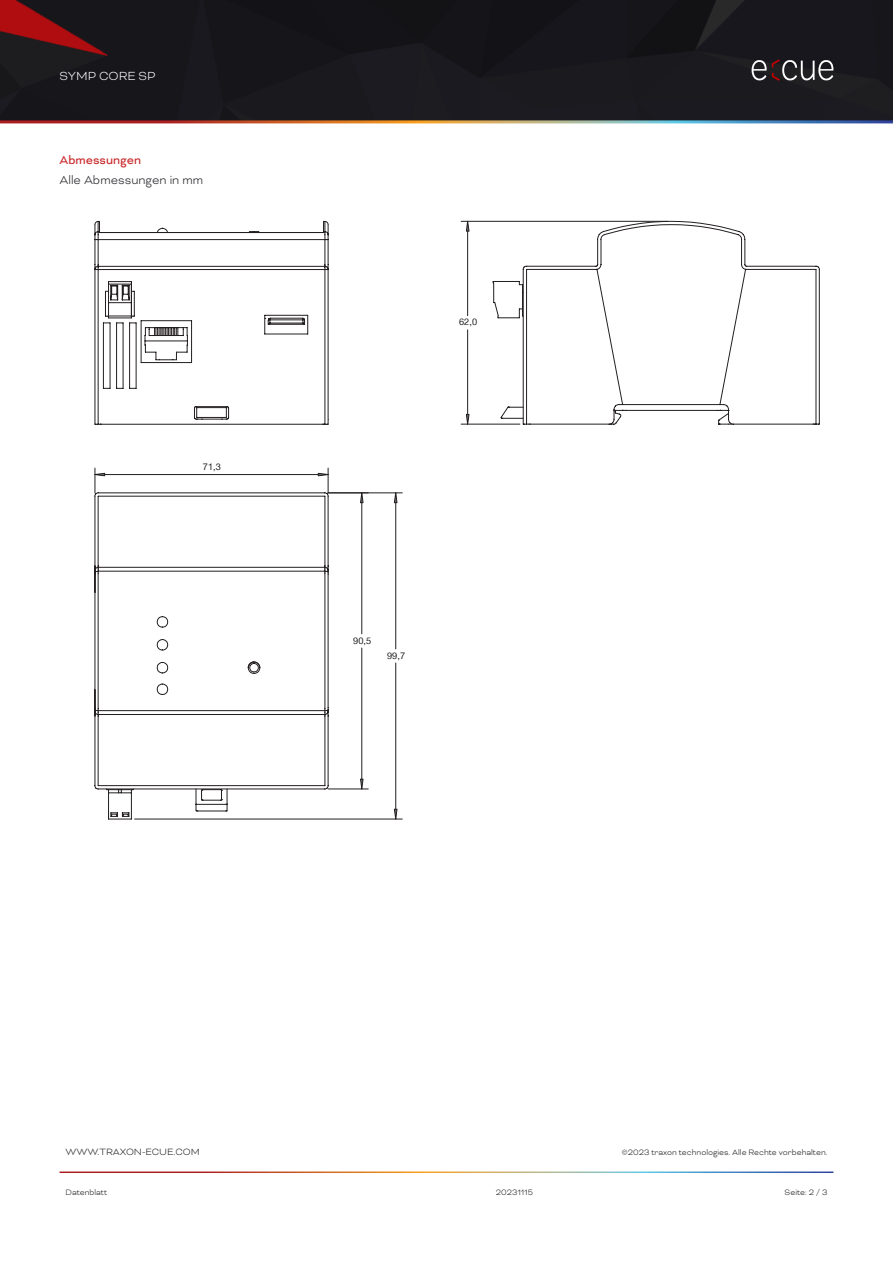
<style>
.page{position:relative;width:893px;height:1263px;background:#fff}
.page>*{position:absolute;margin:0;border:0;box-sizing:border-box;transform-origin:0 0}
.Text__Introductions_Black_Spec_DE{font:300 13.5px "Bicyclette";color:#2a2a2f}
.Header_Spec_red_DE{font:13.5px "Bicyclette";color:#c92c2e}
.t1{font:300 13.5px "Bicyclette";color:#fff}
.t2{font:300 10.5px "Bicyclette";color:#231f20}
.t3{font:9.3px "Helvetica Neue LT";color:#231f20}
.t4{font:300 9px "Bicyclette";color:#231f20}
</style>
<div class="page">
<div style="left:0;top:0;width:893px;height:120px;background:#18161c"></div>
<svg style="left:752px;top:60px;width:81px;height:20px;background:#555053"></svg>
<svg style="left:523px;top:221px;width:297px;height:203px"></svg>
<svg style="left:501px;top:407px;width:232px;height:18px"></svg>
<svg style="left:493px;top:281px;width:30px;height:37px"></svg>
<hr style="left:461px;top:424px;width:59px;height:1px;background:#231f20">
<hr style="left:461px;top:221px;width:207px;height:1px;background:#231f20">
<hr style="left:467px;top:330px;width:1px;height:84px;background:#231f20">
<hr style="left:467px;top:231px;width:1px;height:85px;background:#231f20">
<svg style="left:466px;top:414px;width:3px;height:10px"></svg>
<svg style="left:466px;top:221px;width:3px;height:10px"></svg>
<svg style="left:94px;top:241px;width:234px;height:183px"></svg>
<hr style="left:145px;top:327px;width:42px;height:1px;background:#231f20">
<svg style="left:145px;top:328px;width:43px;height:32px"></svg>
<svg style="left:265px;top:318px;width:40px;height:7px"></svg>
<svg style="left:196px;top:407px;width:31px;height:13px"></svg>
<svg style="left:94px;top:221px;width:235px;height:20px"></svg>
<svg style="left:103px;top:281px;width:33px;height:43px"></svg>
<svg style="left:94px;top:493px;width:234px;height:296px"></svg>
<svg style="left:196px;top:789px;width:32px;height:23px"></svg>
<svg style="left:248px;top:662px;width:12px;height:12px"></svg>
<svg style="left:106px;top:789px;width:28px;height:31px"></svg>
<hr style="left:105px;top:474px;width:107px;height:1px;background:#231f20">
<hr style="left:212px;top:474px;width:106px;height:1px;background:#231f20">
<svg style="left:95px;top:468px;width:10px;height:25px"></svg>
<svg style="left:318px;top:468px;width:11px;height:25px"></svg>
<hr style="left:328px;top:789px;width:40px;height:1px;background:#231f20">
<hr style="left:362px;top:503px;width:1px;height:131px;background:#231f20">
<hr style="left:362px;top:648px;width:1px;height:131px;background:#231f20">
<svg style="left:360px;top:492px;width:3px;height:11px"></svg>
<svg style="left:360px;top:779px;width:3px;height:10px"></svg>
<hr style="left:328px;top:493px;width:74px;height:1px;background:#231f20">
<hr style="left:135px;top:819px;width:267px;height:1px;background:#231f20">
<hr style="left:395px;top:503px;width:1px;height:146px;background:#231f20">
<hr style="left:395px;top:663px;width:1px;height:146px;background:#231f20">
<svg style="left:394px;top:492px;width:3px;height:11px"></svg>
<svg style="left:394px;top:809px;width:3px;height:10px"></svg>
<h1 class="t1" style="left:60px;top:68px;width:59px">SYMP Core</h1>
<h1 class="t1" style="left:139px;top:68px;width:17px">Sp</h1>
<p class="Header_Spec_red_DE" style="left:60px;top:152px;width:83px">Abmessungen</p>
<p class="Text__Introductions_Black_Spec_DE" style="left:60px;top:172px;width:145px">Alle Abmessungen in mm</p>
<p class="t3" style="left:203px;top:461px;width:19px">71,3</p>
<p class="t3" style="left:459px;top:316px;width:19px">62,0</p>
<p class="t3" style="left:353px;top:635px;width:19px">90,5</p>
<p class="t3" style="left:387px;top:650px;width:19px">99,7</p>
<p class="t2" style="left:66px;top:1146px;width:136px">WWW.TRAXON-ECUE.COM</p>
<p class="t4" style="left:622px;top:1147px;width:207px">©2023 traxon technologies. Alle Rechte vorbehalten.</p>
<p class="t4" style="left:66px;top:1187px;width:43px">Datenblatt</p>
<p class="t4" style="left:496px;top:1187px;width:39px">20231115</p>
<p class="t4" style="left:785px;top:1187px;width:44px">Seite: 2 / 3</p>
</div>
